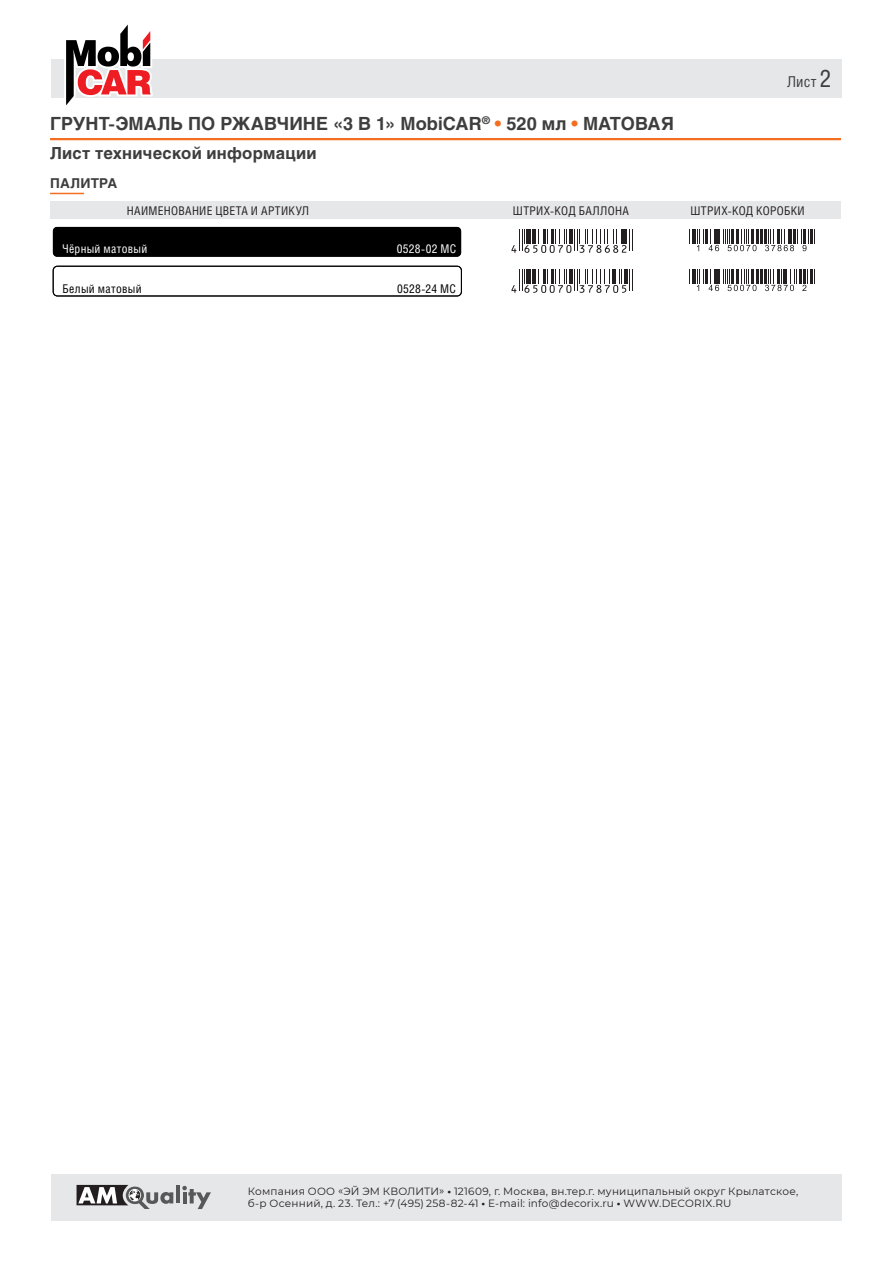
<style>
.page{position:relative;width:893px;height:1263px;background:#fff}
.page>*{position:absolute;margin:0;border:0;box-sizing:border-box;transform-origin:0 0}
.t1{font:700 18px "Helios";color:#3e3e3f}
.t2{font:700 16.5px "Helios";letter-spacing:.015em;color:#3e3e3f}
.t3{font:15px "Helios";color:#3e3e3f}
.t4{font:700 13.5px "Helios";letter-spacing:.015em;color:#3e3e3f}
.t5{font:12px "Helios";letter-spacing:.02em;color:#231f20}
.t6{font:12px "Helios";letter-spacing:.025em;color:#fff}
.t7{font:12px "Helios";letter-spacing:.025em;color:#000001}
.t8{font:10.5px/12.6px "Montserrat";letter-spacing:.02em;color:#231f20}
.s1{color:#f36e21}
.s2{font-size:24px}
.s3{font-weight:700}
</style>
<div class="page">
<div style="left:51px;top:1174px;width:791px;height:46px;background:#e6e7e9"></div>
<hr style="left:176px;top:1185px;width:4px;height:18px;background:#57585a">
<svg style="left:182px;top:1186px;width:29px;height:23px"></svg>
<svg style="left:77px;top:1185px;width:96px;height:24px"></svg>
<hr style="left:50px;top:138px;width:791px;height:2px;background:#f36e21">
<div style="left:51px;top:60px;width:791px;height:38px;background:#e6e7e9"></div>
<svg style="left:64px;top:24px;width:89px;height:82px"></svg>
<div style="left:50px;top:201px;width:791px;height:17px;background:#e6e7e9"></div>
<hr style="left:50px;top:193px;width:34px;height:1px;background:#f36e21">
<svg style="left:689px;top:230px;width:126px;height:21px"></svg>
<hr style="left:810px;top:269px;width:3px;height:14px;background:#231f20">
<svg style="left:814px;top:269px;width:1px;height:14px"></svg>
<svg style="left:689px;top:269px;width:118px;height:22px"></svg>
<svg style="left:511px;top:229px;width:122px;height:24px"></svg>
<svg style="left:511px;top:269px;width:122px;height:24px"></svg>
<div style="left:53px;top:266px;width:409px;height:30px;border:1px solid #000001;border-radius:4px"></div>
<div style="left:53px;top:227px;width:408px;height:30px;background:#000001;border-radius:4px"></div>
<h1 class="t1" style="left:50px;top:113px;width:625px">ГРУНТ-ЭМАЛЬ ПО РЖАВЧИНЕ «3 В 1» MobiCAR<sup>®</sup> <span class="s1">•</span> 520 мл <span class="s1">•</span> МАТОВАЯ</h1>
<h2 class="t2" style="left:50px;top:144px;width:268px">Лист технической информации</h2>
<p class="t4" style="left:50px;top:176px;width:69px">ПАЛИТРА</p>
<h3 class="t3" style="left:787px;top:72px;width:46px">Лист <span class="s2">2</span></h3>
<p class="t5" style="left:127px;top:204px;width:184px">НАИМЕНОВАНИЕ ЦВЕТА И АРТИКУЛ</p>
<p class="t5" style="left:513px;top:204px;width:117px">ШТРИХ-КОД БАЛЛОНА</p>
<p class="t5" style="left:690px;top:204px;width:116px">ШТРИХ-КОД КОРОБКИ</p>
<p class="t6" style="left:62px;top:242px;width:87px">Чёрный матовый</p>
<p class="t6" style="left:397px;top:242px;width:61px">0528-02 MC</p>
<p class="t7" style="left:62px;top:281px;width:81px">Белый матовый</p>
<p class="t7" style="left:397px;top:281px;width:60px">0528-24 MC</p>
<p class="t8" style="left:248px;top:1184px;width:552px">Компания ООО «ЭЙ ЭМ КВОЛИТИ» <span class="s3">•</span> 121609, г. Москва, вн.тер.г. муниципальный округ Крылатское, б-р Осенний, д. 23. Тел.: +7 (495) 258-82-41 <span class="s3">•</span> E-mail: info@decorix.ru <span class="s3">•</span> WWW.DECORIX.RU</p>
</div>
